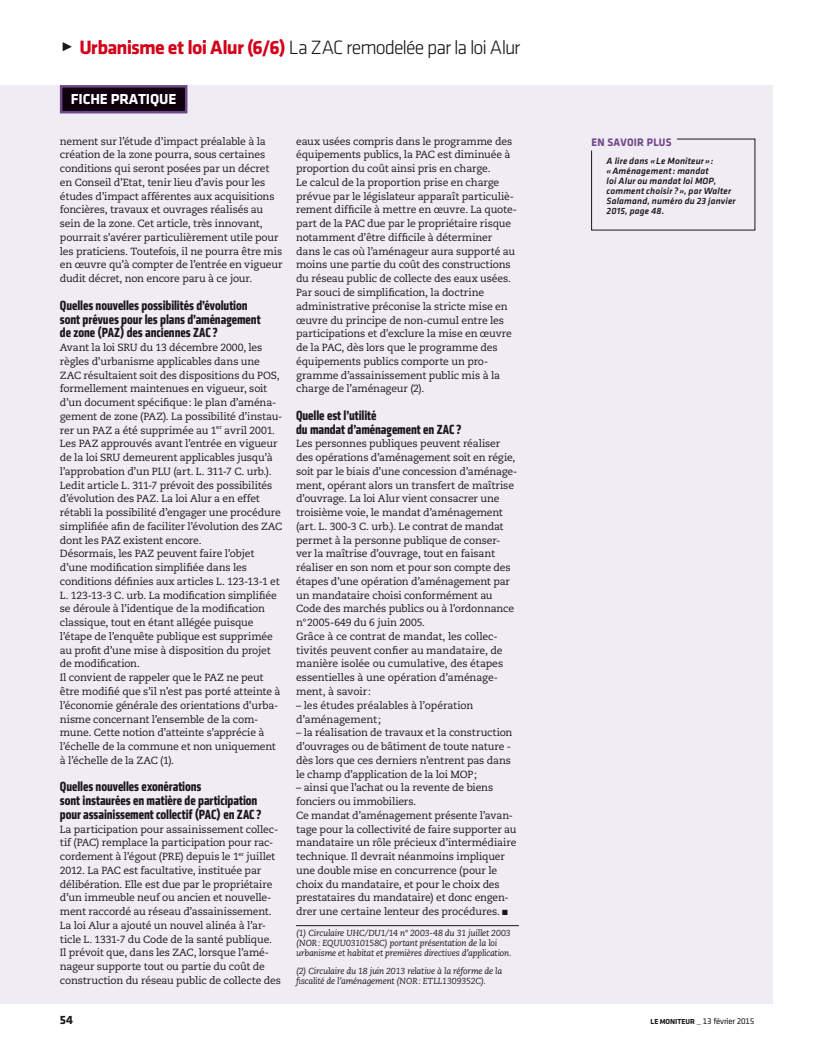
<style>
.page{position:relative;width:815px;height:1053px;background:#fff}
.page>*{position:absolute;margin:0;border:0;box-sizing:border-box;transform-origin:0 0}
.t1{font:300 20px "Klavika";letter-spacing:-.05em;color:#1a171c}
.Rubrique{font:700 15px "Klavika";letter-spacing:-.01em;color:#fff}
.INTER{font:700 condensed 13.75px/13.8px "Klavika";letter-spacing:-.005em;color:#1a171c}
.t2{font:700 12.5px "Klavika";color:#1a171c}
.référence_TITRE{font:700 11.25px "Klavika";letter-spacing:.025em;color:#704788;scale:.95 1}
.TEXTE{font:10.38px/13.8px "Caecilia LT Std";letter-spacing:-.015em;color:#1a171c}
.référence_TEXTE{font:italic 500 9.38px/10px "Klavika";letter-spacing:.015em;color:#1a171c}
.NOTE{font:italic 8.75px/10px "Caecilia LT Std";letter-spacing:-.02em;color:#1a171c}
.NOTE_suite{font:italic 8.75px/10px "Caecilia LT Std";letter-spacing:-.02em;color:#1a171c}
.t3{font:8.75px "Klavika Regular TF";letter-spacing:-.025em;color:#1a171c}
.s1{font-weight:700;color:#d20019}
.s2{font-family:"Klavika";font-weight:700;font-size:7.5px}
.s3{font-size:10px}
</style>
<div class="page">
<div style="left:0;top:85px;width:773px;height:918px;background:#efecf4"></div>
<div style="left:61px;top:86px;width:125px;height:26px;background:#10000e"></div>
<div style="left:60px;top:85px;width:127px;height:28px;border:2px solid #704788"></div>
<hr style="left:296px;top:925px;width:223px;height:1px;background:#1a171c">
<p class="t1" style="left:61px;top:37px;width:461px">✓ <span class="s1">Urbanisme et loi Alur (6/6)</span> La ZAC remodelée par la loi Alur</p>
<p class="Rubrique" style="left:71px;top:91px;width:107px">FICHE PRATIQUE</p>
<p class="TEXTE" style="left:60px;top:134px;width:224px">nement sur l’étude d’impact préalable à la création de la zone pourra, sous certaines conditions qui seront posées par un décret en Conseil d’Etat, tenir lieu d’avis pour les études d’impact afférentes aux acquisitions foncières, travaux et ouvrages réalisés au sein de la zone. Cet article, très innovant, pourrait s’avérer particulièrement utile pour les praticiens. Toutefois, il ne pourra être mis en œuvre qu’à compter de l’entrée en vigueur dudit décret, non encore paru à ce jour.</p>
<p class="INTER" style="left:60px;top:298px;width:202px">Quelles nouvelles possibilités d’évolution sont prévues pour les plans d’aménagement de zone (PAZ) des anciennes ZAC ?</p>
<p class="TEXTE" style="left:60px;top:341px;width:224px">Avant la loi SRU du 13 décembre 2000, les règles d’urbanisme applicables dans une ZAC résultaient soit des dispositions du POS, formellement maintenues en vigueur, soit d’un document spécifique: le plan d’aména&shy;gement de zone (PAZ). La possibilité d’instau&shy;rer un PAZ a été supprimée au 1<sup>er</sup> avril 2001.<br>Les PAZ approuvés avant l’entrée en vigueur de la loi SRU demeurent applicables jusqu’à l’approbation d’un PLU (art. L. 311-7 C. urb.).</p>
<p class="TEXTE" style="left:60px;top:478px;width:224px">Ledit article L. 311-7 prévoit des possibilités d’évolution des PAZ. La loi Alur a en effet rétabli la possibilité d’engager une procédure simplifiée afin de faciliter l’évolution des ZAC dont les PAZ existent encore.</p>
<p class="TEXTE" style="left:60px;top:547px;width:221px">Désormais, les PAZ peuvent faire l’objet d’une modification simplifiée dans les conditions définies aux articles L. 123-13-1 et L. 123-13-3 C. urb. La modification simplifiée se déroule à l’identique de la modification classique, tout en étant allégée puisque l’étape de l’enquête publique est supprimée au profit d’une mise à disposition du projet de modification.</p>
<p class="TEXTE" style="left:60px;top:671px;width:222px">Il convient de rappeler que le PAZ ne peut être modifié que s’il n’est pas porté atteinte à l’économie générale des orientations d’urba&shy;nisme concernant l’ensemble de la com&shy;mune. Cette notion d’atteinte s’apprécie à l’échelle de la commune et non uniquement à l’échelle de la ZAC (1).</p>
<p class="INTER" style="left:60px;top:779px;width:203px">Quelles nouvelles exonérations<br>sont instaurées en matière de participation pour assainissement collectif (PAC) en ZAC ?</p>
<p class="TEXTE" style="left:60px;top:822px;width:220px">La participation pour assainissement collec&shy;tif (PAC) remplace la participation pour rac&shy;cordement à l’égout (PRE) depuis le 1<sup>er</sup> juillet 2012. La PAC est facultative, instituée par délibération. Elle est due par le propriétaire d’un immeuble neuf ou ancien et nouvelle&shy;ment raccordé au réseau d’assainissement.</p>
<p class="TEXTE" style="left:60px;top:918px;width:223px">La loi Alur a ajouté un nouvel alinéa à l’ar&shy;ticle L. 1331-7 du Code de la santé publique.<br>Il prévoit que, dans les ZAC, lorsque l’amé&shy;nageur supporte tout ou partie du coût de construction du réseau public de collecte des</p>
<p class="TEXTE" style="left:296px;top:134px;width:218px">eaux usées compris dans le programme des équipements publics, la PAC est diminuée à proportion du coût ainsi pris en charge.</p>
<p class="TEXTE" style="left:296px;top:176px;width:222px">Le calcul de la proportion prise en charge prévue par le législateur apparaît particuliè&shy;rement difficile à mettre en œuvre. La quote&shy;part de la PAC due par le propriétaire risque notamment d’être difficile à déterminer dans le cas où l’aménageur aura supporté au moins une partie du coût des constructions du réseau public de collecte des eaux usées.</p>
<p class="TEXTE" style="left:296px;top:286px;width:217px">Par souci de simplification, la doctrine administrative préconise la stricte mise en œuvre du principe de non-cumul entre les participations et d’exclure la mise en œuvre de la PAC, dès lors que le programme des équipements publics comporte un pro&shy;gramme d’assainissement public mis à la charge de l’aménageur (2).</p>
<p class="INTER" style="left:296px;top:408px;width:167px">Quelle est l’utilité<br>du mandat d’aménagement en ZAC ?</p>
<p class="TEXTE" style="left:296px;top:437px;width:223px">Les personnes publiques peuvent réaliser des opérations d’aménagement soit en régie, soit par le biais d’une concession d’aménage&shy;ment, opérant alors un transfert de maîtrise d’ouvrage. La loi Alur vient consacrer une troisième voie, le mandat d’aménagement (art. L. 300-3 C. urb.). Le contrat de mandat permet à la personne publique de conser&shy;ver la maîtrise d’ouvrage, tout en faisant réaliser en son nom et pour son compte des étapes d’une opération d’aménagement par un mandataire choisi conformément au Code des marchés publics ou à l’ordonnance n°2005-649 du 6 juin 2005.</p>
<p class="TEXTE" style="left:296px;top:629px;width:209px">Grâce à ce contrat de mandat, les collec&shy;tivités peuvent confier au mandataire, de manière isolée ou cumulative, des étapes essentielles à une opération d’aménage&shy;ment, à savoir:</p>
<p class="TEXTE" style="left:296px;top:698px;width:179px">– les études préalables à l’opération d’aménagement;</p>
<p class="TEXTE" style="left:296px;top:726px;width:218px">– la réalisation de travaux et la construction d’ouvrages ou de bâtiment de toute nature - dès lors que ces derniers n’entrent pas dans le champ d’application de la loi MOP;</p>
<p class="TEXTE" style="left:296px;top:781px;width:199px">– ainsi que l’achat ou la revente de biens fonciers ou immobiliers.</p>
<p class="TEXTE" style="left:296px;top:808px;width:222px">Ce mandat d’aménagement présente l’avan&shy;tage pour la collectivité de faire supporter au mandataire un rôle précieux d’intermédiaire technique. Il devrait néanmoins impliquer une double mise en concurrence (pour le choix du mandataire, et pour le choix des prestataires du mandataire) et donc engen&shy;drer une certaine lenteur des procédures. ■</p>
<p class="NOTE" style="left:296px;top:928px;width:217px">(1) Circulaire UHC/DU1/14 n° 2003-48 du 31 juillet 2003 (NOR: EQUU0310158C) portant présentation de la loi urbanisme et habitat et premières directives d’application.</p>
<p class="NOTE_suite" style="left:296px;top:965px;width:208px">(2) Circulaire du 18 juin 2013 relative à la réforme de la fiscalité de l’aménagement (NOR: ETLL1309352C).</p>
<p class="référence_TITRE" style="left:591px;top:136px;width:86px">EN SAVOIR PLUS</p>
<p class="référence_TEXTE" style="left:607px;top:156px;width:108px">A lire dans «Le Moniteur»:</p>
<p class="référence_TEXTE" style="left:607px;top:166px;width:130px">«Aménagement: mandat<br>loi Alur ou mandat loi MOP, comment choisir ? », par Walter<br>Salamand, numéro du 23 janvier<br>2015, page 48.</p>
<p class="t2" style="left:60px;top:1012px;width:15px">54</p>
<p class="t3" style="left:651px;top:1016px;width:105px"><span class="s2">LE MONITEUR</span> <span class="s3">_</span> 13 février 2015</p>
</div>
